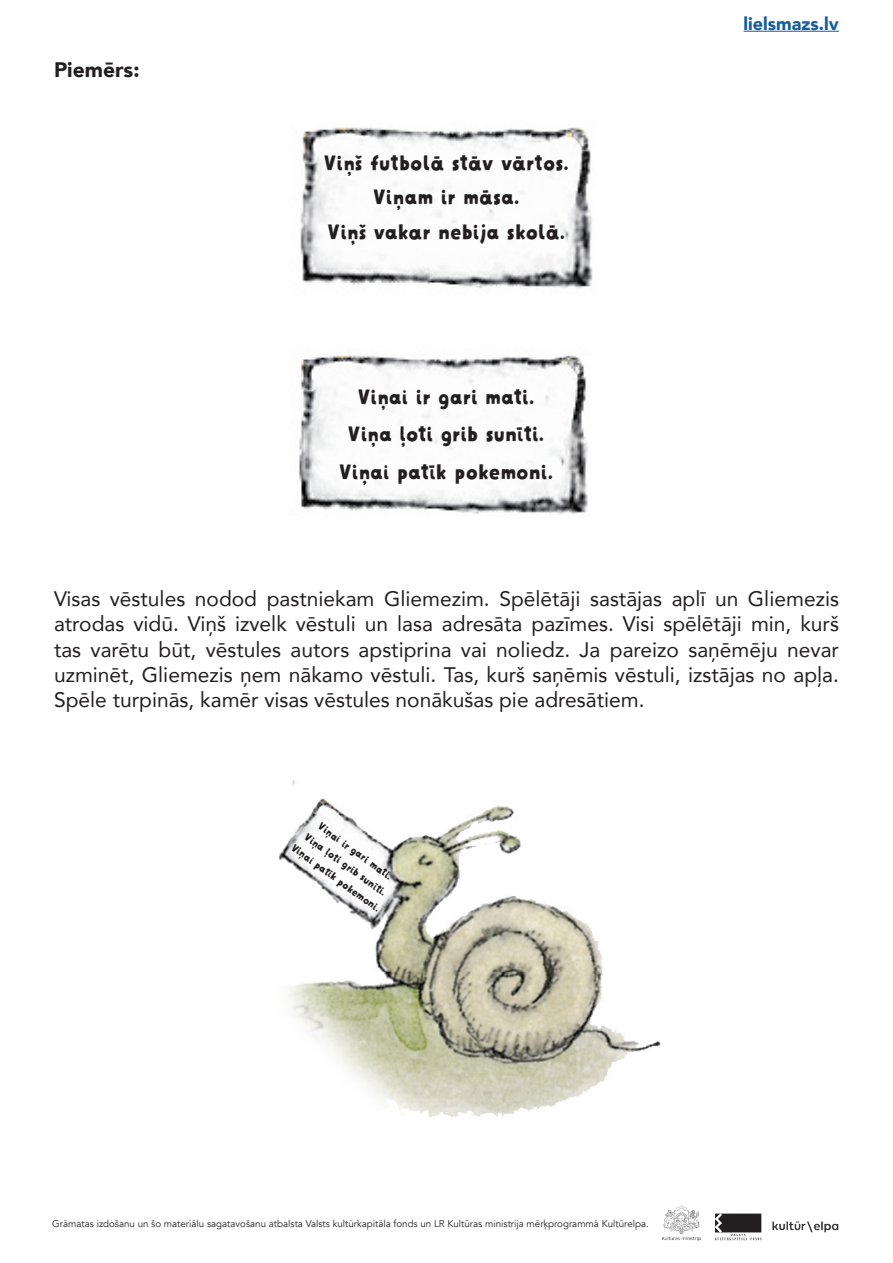
<style>
.page{position:relative;width:893px;height:1263px;background:#fff}
.page>*{position:absolute;margin:0;border:0;box-sizing:border-box;transform-origin:0 0}
.t1{font:21px/25.2px "Avenir";color:#231f20;text-align:justify}
.t2{font:21px/34.5px "Mrs Lollipop";color:#231f20;text-align:center}
.t3{font:900 21px "Avenir";color:#231f20}
.t4{font:900 18px "Avenir";color:#175d9e}
.t5{font:10.5px/16.5px "Mrs Lollipop";color:#231f20;text-align:center}
.t6{font:9.75px "Avenir";color:#231f20}
</style>
<div class="page">
<hr style="left:744px;top:31px;width:95px;height:1px;background:#175d9e">
<img style="left:772px;top:1221px;width:67px;height:12px">
<img style="left:663px;top:1205px;width:38px;height:35px">
<svg style="left:715px;top:1213px;width:46px;height:27px"></svg>
<img style="left:300px;top:125px;width:293px;height:163px">
<img style="left:299px;top:353px;width:289px;height:161px">
<img style="left:279px;top:780px;width:382px;height:338px">
<p class="t3" style="left:54px;top:52px;width:87px">Piemērs:</p>
<p class="t2" style="left:324px;top:146px;width:247px">Viņš futbolā stāv vārtos.<br>Viņam ir māsa.<br>Viņš vakar nebija skolā.</p>
<p class="t2" style="left:339px;top:378px;width:215px;line-height:37.5px">Viņai ir gari mati.<br>Viņa ļoti grib sunīti.<br>Viņai patīk pokemoni.</p>
<p class="t4" style="left:744px;top:8px;width:97px">lielsmazs.lv</p>
<p class="t1" style="left:54px;top:586px;width:786px">Visas vēstules nodod pastniekam Gliemezim. Spēlētāji sastājas aplī un Gliemezis atrodas vidū. Viņš izvelk vēstuli un lasa adresāta pazīmes. Visi spēlētāji min, kurš tas varētu būt, vēstules autors apstiprina vai noliedz. Ja pareizo saņēmēju nevar uzminēt, Gliemezis ņem nākamo vēstuli. Tas, kurš saņēmis vēstuli, izstājas no apļa.<br>Spēle turpinās, kamēr visas vēstules nonākušas pie adresātiem.</p>
<p class="t5" style="left:317px;top:813px;width:108px;rotate:36deg">Viņai ir gari mati.<br>Viņa ļoti grib sunīti.<br>Viņai patīk pokemoni.</p>
<p class="t6" style="left:52px;top:1218px;width:598px">Grāmatas izdošanu un šo materiālu sagatavošanu atbalsta Valsts kultūrkapitāla fonds un LR Kultūras ministrija mērķprogrammā Kultūrelpa.</p>
</div>
